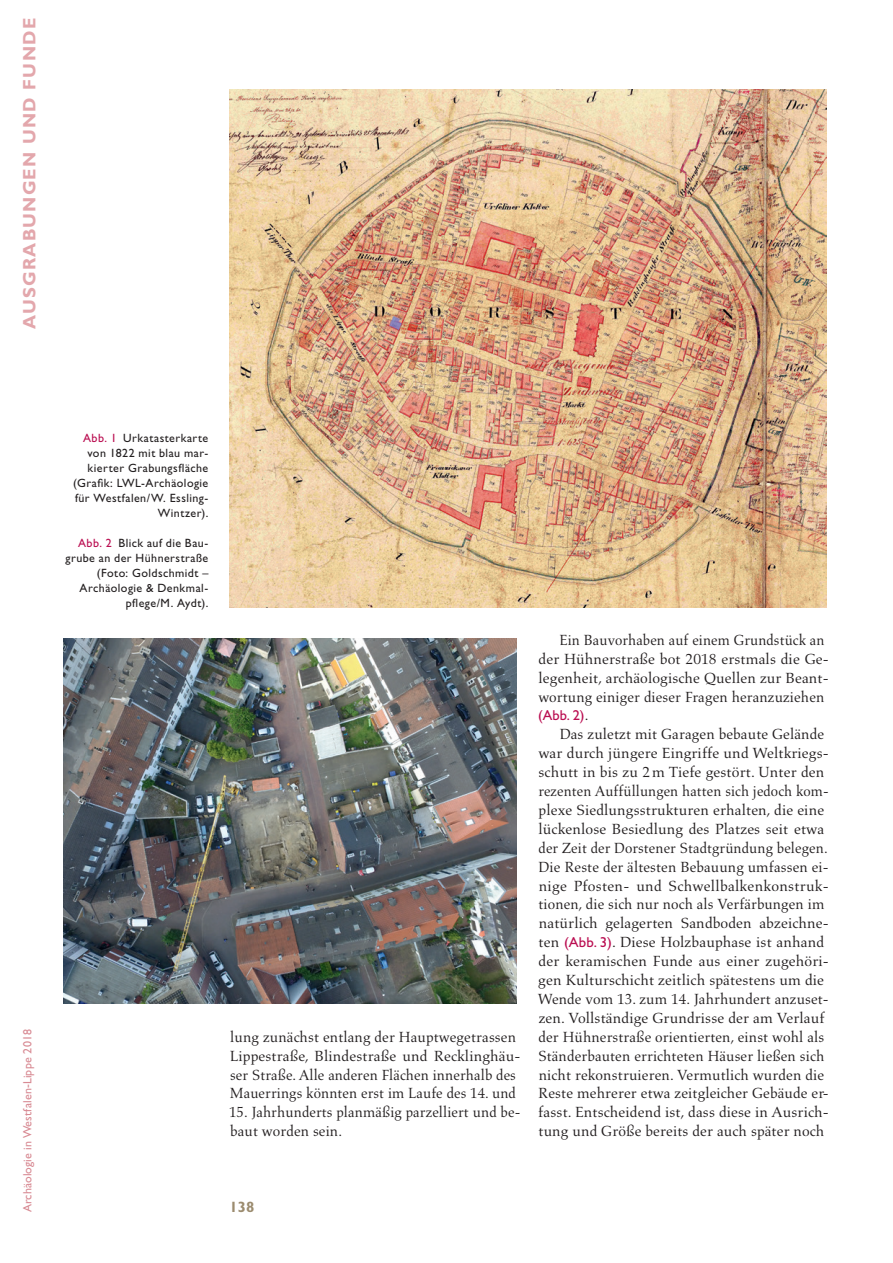
<style>
.page{position:relative;width:893px;height:1263px;background:#fff}
.page>*{position:absolute;margin:0;border:0;box-sizing:border-box;transform-origin:0 0}
.t1{font:18px "Gill Sans Std Bold 5";letter-spacing:.07em;color:#e3a7ac}
.t2{font:15px/18.9px "Aldus LT Std";letter-spacing:.005em;color:#231f20}
.t3{font:700 15px "Gill Sans Std";color:#9c8c6f}
.t4{font:14.4px "Gill Sans Std";color:#ba0e51}
.t5{font:12px/15px "Gill Sans Std";letter-spacing:.04em;color:#231f20;text-align:right}
.t6{font:12px "Gill Sans Std 5";letter-spacing:.01em;color:#d88a93}
.s1{color:#ba0e51}
.s2{font-family:"Aldus LT Std";font-size:15px;color:#231f20}
.s3{font-family:"Gill Sans Std";font-size:14.4px;color:#ba0e51}
</style>
<div class="page">
<img style="left:230px;top:90px;width:596px;height:517px">
<img style="left:64px;top:638px;width:453px;height:366px">
<p class="t1" style="left:19px;top:329px;width:312px;rotate:-90deg">AUSGRABUNGEN UND FUNDE</p>
<p class="t6" style="left:21px;top:1212px;width:184px;rotate:-90deg">Archäologie in Westfalen-Lippe 2018</p>
<p class="t5" style="left:73px;top:430px;width:137px"><span class="s1">Abb. 1</span> Urkatasterkarte von 1822 mit blau mar&shy;kierter Grabungsfläche (Grafik: LWL-Archäologie für Westfalen/W. Essling-<br>Wintzer).</p>
<p class="t5" style="left:66px;top:535px;width:144px"><span class="s1">Abb. 2</span> Blick auf die Bau&shy;grube an der Hühnerstraße (Foto: Goldschmidt –<br>Archäologie &amp; Denkmal&shy;pflege/M. Aydt).</p>
<p class="t2" style="left:230px;top:1027px;width:292px">lung zunächst entlang der Hauptwegetrassen Lippestraße, Blindestraße und Recklinghäu&shy;ser Straße. Alle anderen Flächen innerhalb des Mauerrings könnten erst im Laufe des 14. und</p>
<p class="t2" style="left:229px;top:1103px;width:293px">15. Jahrhunderts planmäßig parzelliert und be&shy;baut worden sein.</p>
<p class="t2" style="left:538px;top:631px;width:292px;text-indent:21px">Ein Bauvorhaben auf einem Grundstück an der Hühnerstraße bot 2018 erstmals die Ge&shy;legenheit, archäologische Quellen zur Beant&shy;wortung einiger dieser Fragen heranzuziehen</p>
<p class="t4" style="left:538px;top:707px;width:52px">(Abb. 2)<span class="s2">.</span></p>
<p class="t2" style="left:538px;top:725px;width:293px;text-indent:22px">Das zuletzt mit Garagen bebaute Gelände war durch jüngere Eingriffe und Weltkriegs&shy;schutt in bis zu 2m Tiefe gestört. Unter den rezenten Auffüllungen hatten sich jedoch kom&shy;plexe Siedlungsstrukturen erhalten, die eine lückenlose Besiedlung des Platzes seit etwa der Zeit der Dorstener Stadtgründung belegen.<br>Die Reste der ältesten Bebauung umfassen ei&shy;nige Pfosten- und Schwellbalkenkonstruk&shy;tionen, die sich nur noch als Verfärbungen im natürlich gelagerten Sandboden abzeichne&shy;ten <span class="s3">(Abb. 3)</span>. Diese Holzbauphase ist anhand der keramischen Funde aus einer zugehöri&shy;gen Kulturschicht zeitlich spätestens um die Wende vom 13. zum 14. Jahrhundert anzuset&shy;zen. Vollständige Grundrisse der am Verlauf der Hühnerstraße orientierten, einst wohl als Ständerbauten errichteten Häuser ließen sich nicht rekonstruieren. Vermutlich wurden die Reste mehrerer etwa zeitgleicher Gebäude er&shy;fasst. Entscheidend ist, dass diese in Ausrich&shy;tung und Größe bereits der auch später noch</p>
<p class="t3" style="left:230px;top:1198px;width:26px">138</p>
</div>
